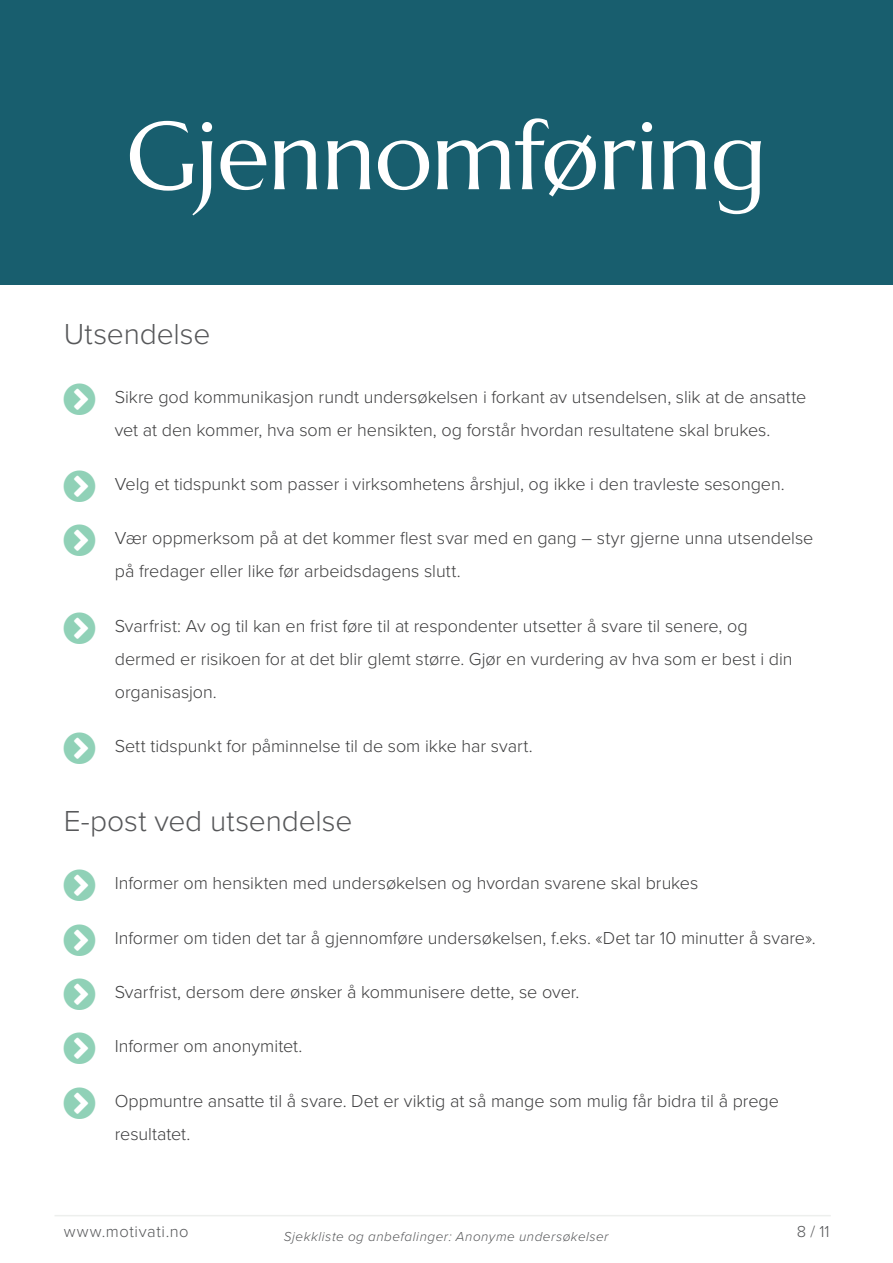
<style>
.page{position:relative;width:893px;height:1263px;background:#fff}
.page>*{position:absolute;margin:0;border:0;box-sizing:border-box;transform-origin:0 0}
.Tittel{font:96px "Marcellus";letter-spacing:-.015em;color:#fff}
.Overskrift_2{font:300 30px "Proxima Nova";letter-spacing:-.005em;color:#57585a}
.t1{font:300 18px/33px "Proxima Nova";letter-spacing:-.005em;color:#3e3e3f}
.t2{font:300 16.5px "Proxima Nova";letter-spacing:.035em;color:#57585a}
.t3{font:italic 300 13.5px "Proxima Nova";letter-spacing:.035em;color:#57585a}
</style>
<div class="page">
<hr style="left:55px;top:1215px;width:776px;height:1px;background:#edefed">
<div style="left:0;top:0;width:893px;height:285px;background:#185e6e"></div>
<p class="Tittel" style="left:126px;top:96px;width:642px">Gjennomføring</p>
<p class="Overskrift_2" style="left:64px;top:312px;width:148px">Utsendelse</p>
<p class="t1" style="left:115px;top:379px;width:693px">Sikre god kommunikasjon rundt undersøkelsen i forkant av utsendelsen, slik at de ansatte vet at den kommer, hva som er hensikten, og forstår hvordan resultatene skal brukes.</p>
<p class="t1" style="left:115px;top:467px;width:671px">Velg et tidspunkt som passer i virksomhetens årshjul, og ikke i den travleste sesongen.</p>
<p class="t1" style="left:115px;top:521px;width:700px">Vær oppmerksom på at det kommer flest svar med en gang – styr gjerne unna utsendelse på fredager eller like før arbeidsdagens slutt.</p>
<p class="t1" style="left:115px;top:608px;width:679px">Svarfrist: Av og til kan en frist føre til at respondenter utsetter å svare til senere, og dermed er risikoen for at det blir glemt større. Gjør en vurdering av hva som er best i din organisasjon.</p>
<p class="t1" style="left:115px;top:728px;width:419px">Sett tidspunkt for påminnelse til de som ikke har svart.</p>
<p class="Overskrift_2" style="left:64px;top:798px;width:290px">E-post ved utsendelse</p>
<p class="t1" style="left:115px;top:866px;width:585px">Informer om hensikten med undersøkelsen og hvordan svarene skal brukes</p>
<p class="t1" style="left:115px;top:920px;width:702px">Informer om tiden det tar å gjennomføre undersøkelsen, f.eks. «Det tar 10 minutter å svare».</p>
<p class="t1" style="left:115px;top:974px;width:466px">Svarfrist, dersom dere ønsker å kommunisere dette, se over.</p>
<p class="t1" style="left:115px;top:1029px;width:189px">Informer om anonymitet.</p>
<p class="t1" style="left:115px;top:1083px;width:666px">Oppmuntre ansatte til å svare. Det er viktig at så mange som mulig får bidra til å prege resultatet.</p>
<p class="t2" style="left:64px;top:1219px;width:126px">www.motivati.no</p>
<p class="t3" style="left:284px;top:1227px;width:326px">Sjekkliste og anbefalinger: Anonyme undersøkelser</p>
<p class="t2" style="left:797px;top:1219px;width:34px">8 / 11</p>
</div>
